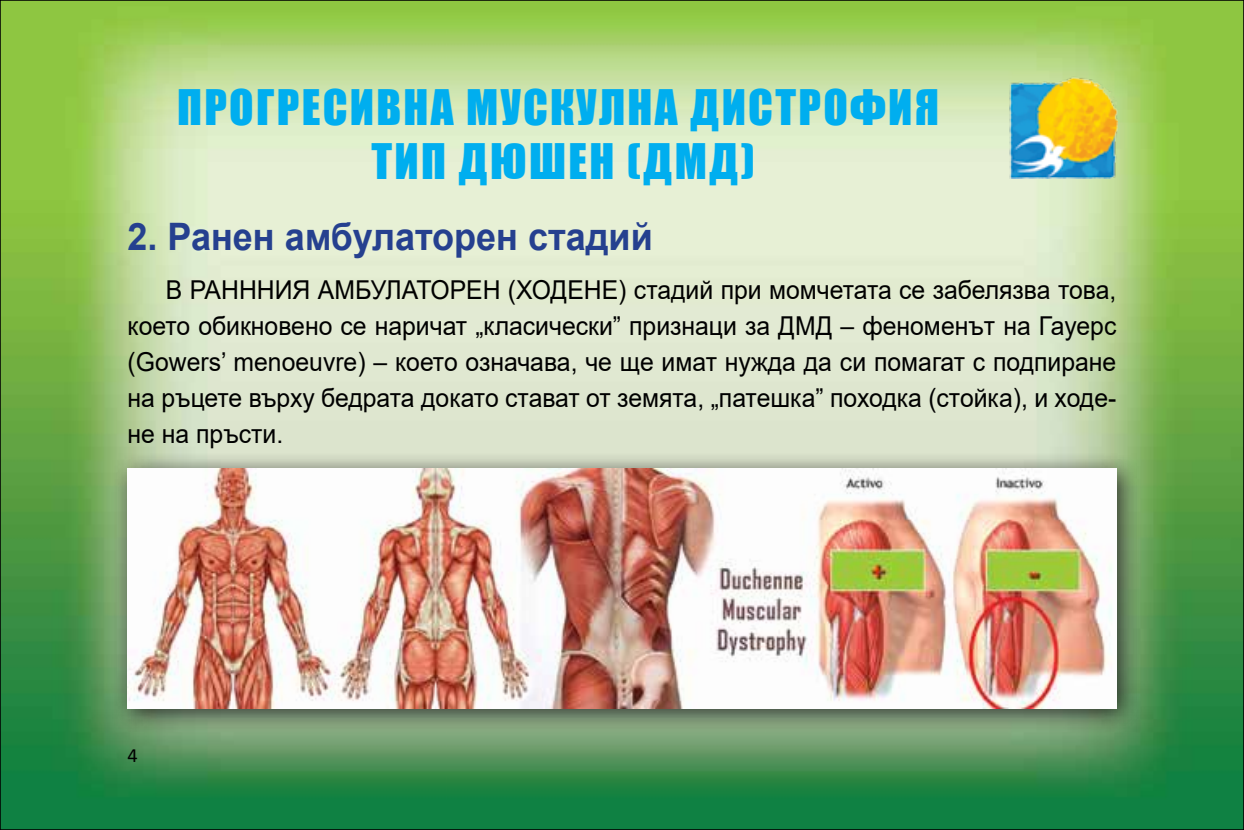
<style>
.page{position:relative;width:1244px;height:830px;background:#fff}
.page>*{position:absolute;margin:0;border:0;box-sizing:border-box;transform-origin:0 0}
.t1{font:45px/54px "Impact";letter-spacing:.05em;color:#00aeef;text-align:center}
.t2{font:700 37.8px "Arial";color:#25408f;scale:.95 1}
.t3{font:26.1px/36px "Arial";color:#000;text-align:justify;scale:.95 1}
.t4{font:20.25px "Calibri";color:#000}
</style>
<div class="page">
<img style="left:2px;top:2px;width:1240px;height:825px">
<div style="left:111px;top:451px;width:1031px;height:283px;background:#000;opacity:.75"></div>
<img style="left:128px;top:468px;width:988px;height:240px">
<img style="left:1009px;top:75px;width:108px;height:104px">
<h1 class="t1" style="left:177px;top:79px;width:763px">ПРОГРЕСИВНА МУСКУЛНА ДИСТРОФИЯ<br>ТИП ДЮШЕН (ДМД)</h1>
<h2 class="t2" style="left:128px;top:210px;width:554px">2. Ранен амбулаторен стадий</h2>
<p class="t3" style="left:128px;top:271px;width:1042px;text-indent:38px">В РАНННИЯ АМБУЛАТОРЕН (ХОДЕНЕ) стадий при момчетата се забелязва това, което обикновено се наричат „класически” признаци за ДМД – феноменът на Гауерс (Gowers’ menoeuvre) – което означава, че ще имат нужда да си помагат с подпиране на ръцете върху бедрата докато стават от земята, „патешка” походка (стойка), и ходе&shy;не на пръсти.</p>
<p class="t4" style="left:128px;top:741px;width:12px">4</p>
</div>
